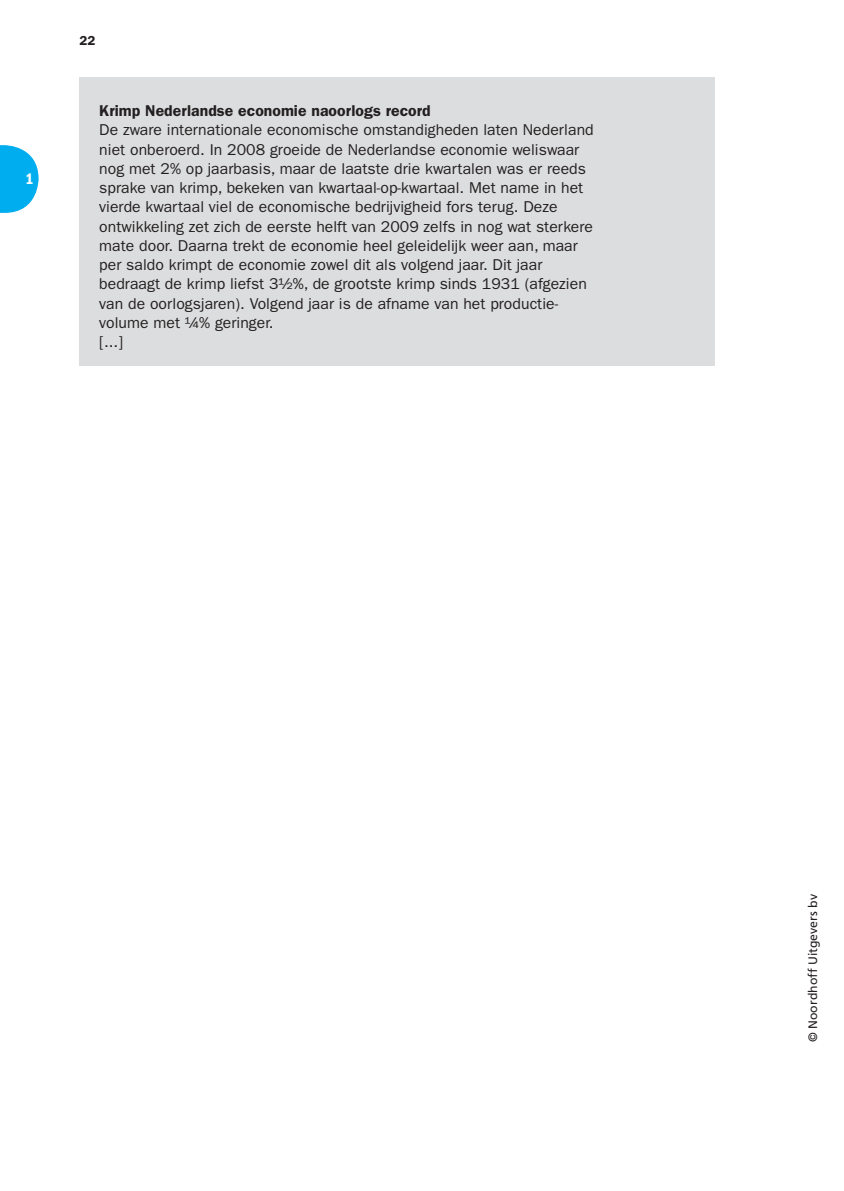
<style>
.page{position:relative;width:844px;height:1191px;background:#fff}
.page>*{position:absolute;margin:0;border:0;box-sizing:border-box;transform-origin:0 0}
.t1{font:15.75px/19.2px "ITC Franklin Gothic Std";letter-spacing:.005em;color:#231f20}
.t2{font:600 15.75px "ITC Franklin Gothic Std";letter-spacing:.005em;color:#231f20}
.t3{font:15.75px "ITC Franklin Gothic Std Dm Cd";color:#fff}
.t4{font:600 13.12px "ITC Franklin Gothic Std";color:#231f20}
.t5{font:12.25px "Frutiger LT Std";color:#231f20}
</style>
<div class="page">
<svg style="left:0;top:145px;width:39px;height:68px"></svg>
<div style="left:79px;top:77px;width:635px;height:289px;background:#dcddde"></div>
<p class="t3" style="left:26px;top:173px;width:10px">1</p>
<p class="t4" style="left:79px;top:35px;width:17px">22</p>
<p class="t2" style="left:99px;top:105px;width:333px">Krimp Nederlandse economie naoorlogs record</p>
<p class="t1" style="left:99px;top:122px;width:496px">De zware internationale economische omstandigheden laten Nederland niet onberoerd. In 2008 groeide de Nederlandse economie weliswaar nog met 2% op jaarbasis, maar de laatste drie kwartalen was er reeds sprake van krimp, bekeken van kwartaal-op-kwartaal. Met name in het vierde kwartaal viel de economische bedrijvigheid fors terug. Deze ontwikkeling zet zich de eerste helft van 2009 zelfs in nog wat sterkere mate door. Daarna trekt de economie heel geleidelijk weer aan, maar per saldo krimpt de economie zowel dit als volgend jaar. Dit jaar bedraagt de krimp liefst 3½%, de grootste krimp sinds 1931 (afgezien van de oorlogsjaren). Volgend jaar is de afname van het productie&shy;volume met ¼% geringer.<br>[...]</p>
<p class="t5" style="left:806px;top:1042px;width:149px;rotate:-90deg">© Noordhoff Uitgevers bv</p>
</div>
